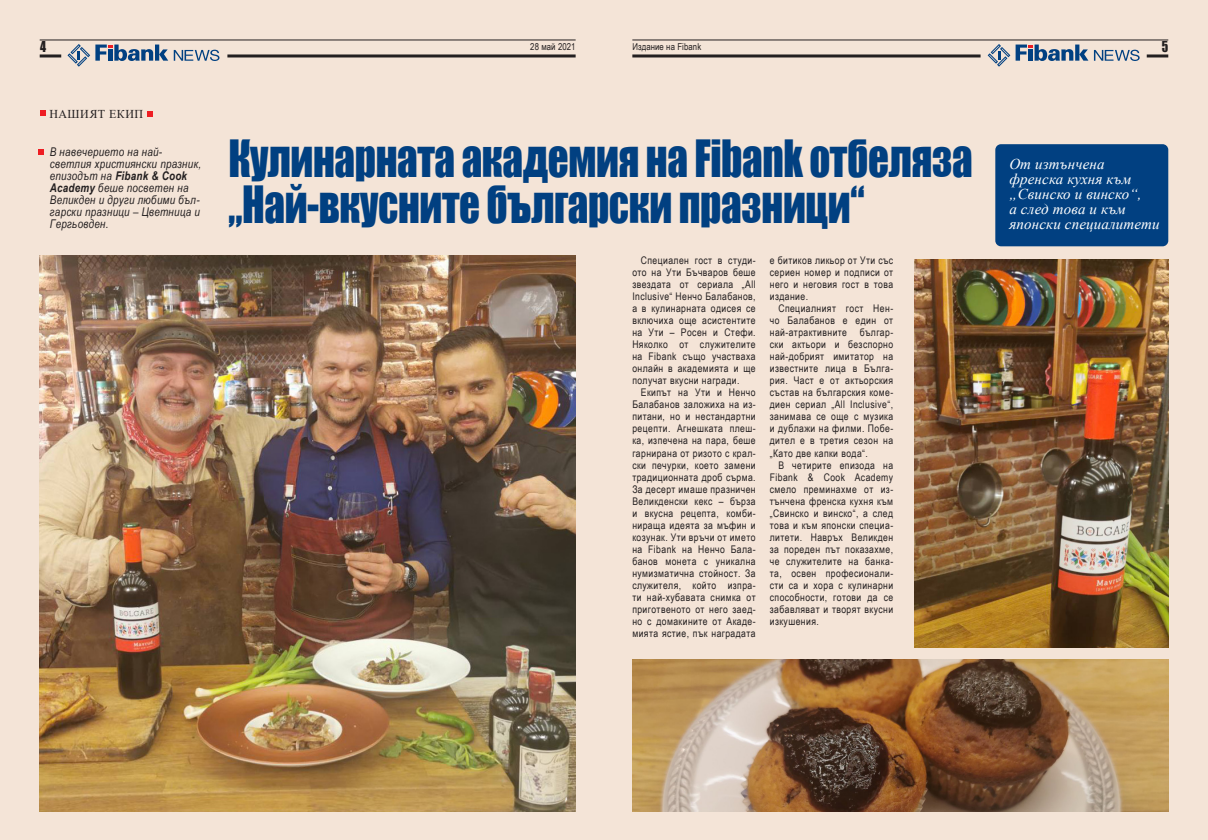
<style>
.page{position:relative;width:1208px;height:840px;background:#fff}
.page>*{position:absolute;margin:0;border:0;box-sizing:border-box;transform-origin:0 0}
.Big_titles__p1{font:47.2px/46px "Impact";letter-spacing:-.01em;color:#014081;scale:.87 1}
.Utility_Serif{font:italic 15px/15px "Times New Roman";letter-spacing:.01em;color:#fff}
.t1{font:13.8px "Impact";color:#231f20;scale:.87 1}
.accent{font:italic 12px/12px "Arial Narrow";letter-spacing:.02em;color:#231f20}
.Utility_Serif-2{font:12px "Times New Roman";letter-spacing:.04em;color:#231f20}
.answers__no_space{font:10.5px/12px "Arial Narrow";letter-spacing:.04em;color:#231f20;text-align:justify}
.t2{font:9.5px "Arial Narrow";letter-spacing:.01em;color:#231f20}
.s1{font-weight:700}
</style>
<div class="page">
<div style="left:604px;top:0;width:604px;height:839px;background:#f4e4d7"></div>
<div style="left:0;top:0;width:604px;height:839px;background:#f4e4d7"></div>
<hr style="left:40px;top:40px;width:535px;height:1px;background:#231f20">
<hr style="left:227px;top:54px;width:348px;height:3px;background:#231f20">
<hr style="left:40px;top:54px;width:21px;height:3px;background:#231f20">
<svg style="left:174px;top:50px;width:45px;height:11px"></svg>
<svg style="left:67px;top:44px;width:101px;height:23px"></svg>
<hr style="left:632px;top:40px;width:536px;height:1px;background:#231f20">
<hr style="left:632px;top:54px;width:348px;height:3px;background:#231f20">
<hr style="left:1146px;top:54px;width:22px;height:3px;background:#231f20">
<svg style="left:1094px;top:50px;width:45px;height:11px"></svg>
<svg style="left:987px;top:44px;width:101px;height:23px"></svg>
<div style="left:995px;top:144px;width:173px;height:102px;background:#014081;border-radius:6px"></div>
<img style="left:40px;top:255px;width:535px;height:556px">
<svg style="left:40px;top:110px;width:6px;height:6px"></svg>
<svg style="left:148px;top:111px;width:5px;height:5px"></svg>
<svg style="left:38px;top:149px;width:5px;height:6px"></svg>
<img style="left:914px;top:259px;width:254px;height:387px">
<img style="left:632px;top:659px;width:536px;height:152px">
<h3 class="t1" style="left:40px;top:36px;width:8px">4</h3>
<p class="t2" style="left:530px;top:40px;width:47px">28 май 2021</p>
<p class="t2" style="left:632px;top:40px;width:70px">Издание на Fibank</p>
<h3 class="t1" style="left:1161px;top:36px;width:9px">5</h3>
<p class="Utility_Serif-2" style="left:49px;top:105px;width:95px">НАШИЯТ ЕКИП</p>
<p class="accent" style="left:50px;top:146px;width:153px">В навечерието на най&shy;светлия християнски празник, епизодът на <span class="s1">Fibank &amp; Cook<br>Academy</span> беше посветен на<br>Великден и други любими бъл&shy;гарски празници – Цветница и<br>Гергьовден.</p>
<p class="Big_titles__p1" style="left:228px;top:134px;width:857px">Кулинарната академия на Fibank отбеляза „Най-вкусните български празници“</p>
<p class="answers__no_space" style="left:632px;top:254px;width:125px;text-indent:9px">Специален гост в студи&shy;ото на Ути Бъчваров беше звездата от сериала „All Inclusive“ Ненчо Балабанов, а в кулинарната одисея се включиха още асистентите на Ути – Росен и Стефи.<br>Няколко от служителите на Fibank също участваха онлайн в академията и ще получат вкусни награди.</p>
<p class="answers__no_space" style="left:632px;top:386px;width:125px;text-indent:9px">Екипът на Ути и Ненчо Балабанов заложиха на из&shy;питани, но и нестандартни рецепти. Агнешката плеш&shy;ка, изпечена на пара, беше гарнирана от ризото с крал&shy;ски печурки, което замени традиционната дроб сърма.<br>За десерт имаше празничен Великденски кекс – бърза и вкусна рецепта, комби&shy;нираща идеята за мъфин и козунак. Ути връчи от името на Fibank на Ненчо Бала&shy;банов монета с уникална нумизматична стойност. За служителя, който изпра&shy;ти най-хубавата снимка от приготвеното от него заед&shy;но с домакините от Акаде&shy;мията ястие, пък наградата</p>
<p class="answers__no_space" style="left:770px;top:254px;width:125px">е битиков ликьор от Ути със сериен номер и подписи от него и неговия гост в това издание.</p>
<p class="answers__no_space" style="left:770px;top:302px;width:125px;text-indent:9px">Специалният гост Нен&shy;чо Балабанов е един от най-атрактивните българ&shy;ски актьори и безспорно най-добрият имитатор на известните лица в Бълга&shy;рия. Част е от актьорския състав на българския коме&shy;диен сериал „All Inclusive“, занимава се още с музика и дублажи на филми. Побе&shy;дител е в третия сезон на „Като две капки вода“.</p>
<p class="answers__no_space" style="left:770px;top:458px;width:125px;text-indent:9px">В четирите епизода на Fibank &amp; Cook Academy смело преминахме от из&shy;тънчена френска кухня към „Свинско и винско“, а след това и към японски специа&shy;литети. Навръх Великден за пореден път показахме, че служителите на банка&shy;та, освен професионали&shy;сти са и хора с кулинарни способности, готови да се забавляват и творят вкусни изкушения.</p>
<p class="Utility_Serif" style="left:1009px;top:156px;width:152px">От изтънчена френска кухня към „Свинско и винско“,<br>а след това и към японски специалитети</p>
</div>
